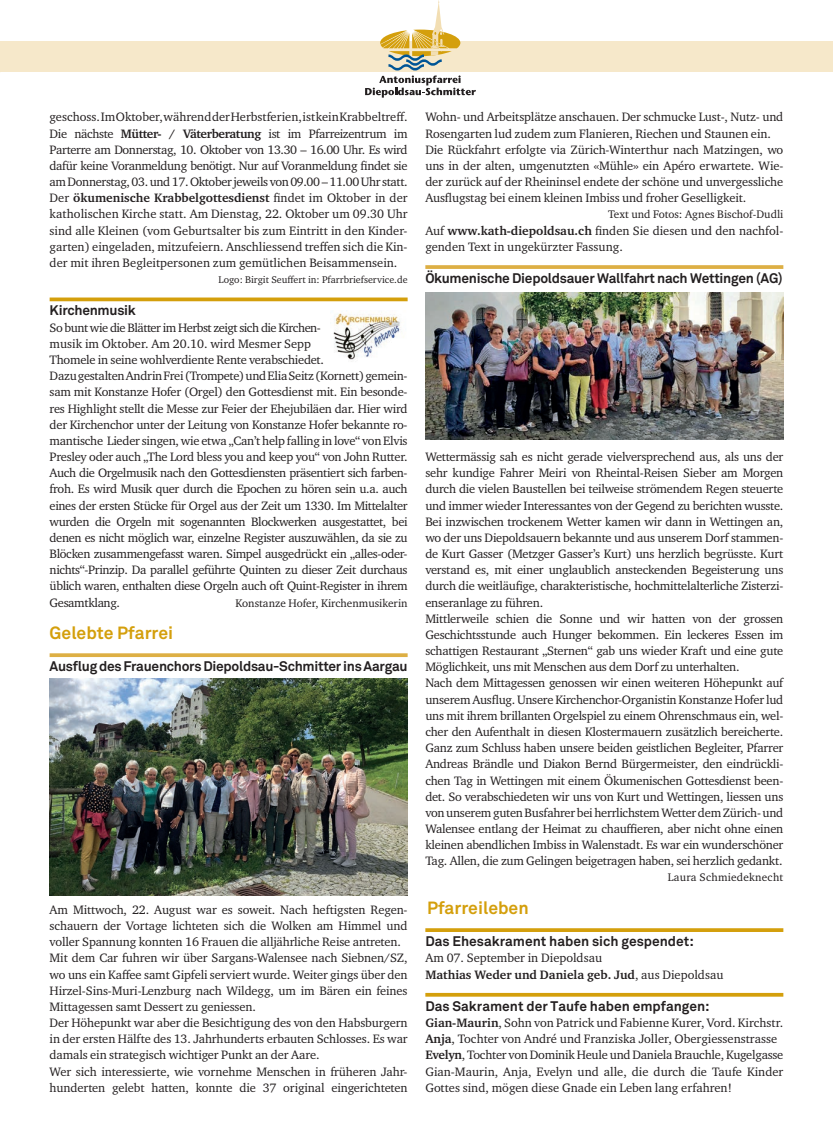
<style>
.page{position:relative;width:833px;height:1134px;background:#fff}
.page>*{position:absolute;margin:0;border:0;box-sizing:border-box;transform-origin:0 0}
.t1{font:700 17.5px "Akkurat";color:#d49f0c}
.t2{font:700 13.75px "Akkurat";letter-spacing:-.02em;color:#231f20}
.t3{font:700 13.75px "Akkurat";color:#231f20}
.t4{font:12.5px/16.1px "Charter ITC Std";letter-spacing:-.01em;color:#231f20;text-align:justify}
.t5{font:12.5px/16.1px "Charter ITC Std";letter-spacing:-.03em;color:#231f20}
.t6{font:12.5px "Charter ITC Std";letter-spacing:-.04em;color:#231f20}
.t7{font:700 12.5px "Charter ITC Std";color:#231f20}
.t8{font:11.25px "Charter ITC Std";color:#231f20}
.t9{font:11.25px "Charter ITC Std";letter-spacing:.02em;color:#231f20}
.t10{font:10px "Charter ITC Std";color:#231f20}
.s1{font-weight:700}
.s2{font-weight:400}
</style>
<div class="page">
<div style="left:0;top:42px;width:833px;height:30px;background:#f6e8ca"></div>
<svg style="left:365px;top:0;width:111px;height:98px"></svg>
<svg style="left:50px;top:297px;width:357px;height:4px"></svg>
<svg style="left:50px;top:653px;width:357px;height:4px"></svg>
<svg style="left:425px;top:265px;width:358px;height:4px"></svg>
<svg style="left:425px;top:928px;width:358px;height:4px"></svg>
<svg style="left:425px;top:993px;width:358px;height:4px"></svg>
<img style="left:333px;top:311px;width:68px;height:51px">
<img style="left:425px;top:293px;width:358px;height:146px">
<img style="left:50px;top:679px;width:357px;height:216px">
<p class="t4" style="left:50px;top:109px;width:359px">geschoss. Im Oktober, während der Herbstferien, ist kein Krabbeltreff.</p>
<p class="t5" style="left:50px;top:125px;width:359px">Die nächste <span class="s1">Mütter- / Väterberatung</span> ist im Pfarreizentrum im</p>
<p class="t4" style="left:50px;top:141px;width:359px">Parterre am Donnerstag, 10. Oktober von 13.30 – 16.00 Uhr. Es wird dafür keine Voranmeldung benötigt. Nur auf Voranmeldung findet sie am Donnerstag, 03. und 17. Oktober jeweils von 09.00 – 11.00 Uhr statt.</p>
<p class="t4" style="left:50px;top:190px;width:359px">Der <span class="s1">ökumenische Krabbelgottesdienst</span> findet im Oktober in der katholischen Kirche statt. Am Dienstag, 22. Oktober um 09.30 Uhr sind alle Kleinen (vom Geburtsalter bis zum Eintritt in den Kinder&shy;garten) eingeladen, mitzufeiern. Anschliessend treffen sich die Kin&shy;der mit ihren Begleitpersonen zum gemütlichen Beisammensein.</p>
<p class="t10" style="left:219px;top:273px;width:190px">Logo: Birgit Seuffert in: Pfarrbriefservice.de</p>
<p class="t2" style="left:50px;top:302px;width:88px">Kirchenmusik</p>
<p class="t6" style="left:50px;top:320px;width:273px">So bunt wie die Blätter im Herbst zeigt sich die Kirchen-</p>
<p class="t4" style="left:50px;top:335px;width:263px">musik im Oktober. Am 20.10. wird Mesmer Sepp</p>
<p class="t4" style="left:50px;top:351px;width:276px">Thomele in seine wohlverdiente Rente verabschiedet.</p>
<p class="t4" style="left:50px;top:368px;width:359px">Dazu gestalten Andrin Frei (Trompete) und Elia Seitz (Kornett) gemein&shy;sam mit Konstanze Hofer (Orgel) den Gottesdienst mit. Ein besonde&shy;res Highlight stellt die Messe zur Feier der Ehejubiläen dar. Hier wird der Kirchenchor unter der Leitung von Konstanze Hofer bekannte ro&shy;mantische Lieder singen, wie etwa „Can’t help falling in love“ von Elvis Presley oder auch „The Lord bless you and keep you“ von John Rutter.</p>
<p class="t5" style="left:50px;top:465px;width:359px">Auch die Orgelmusik nach den Gottesdiensten präsentiert sich farben&shy;froh. Es wird Musik quer durch die Epochen zu hören sein u.a. auch</p>
<p class="t4" style="left:50px;top:497px;width:359px">eines der ersten Stücke für Orgel aus der Zeit um 1330. Im Mittelalter wurden die Orgeln mit sogenannten Blockwerken ausgestattet, bei denen es nicht möglich war, einzelne Register auszuwählen, da sie zu Blöcken zusammengefasst waren. Simpel ausgedrückt ein „alles-oder&shy;nichts“-Prinzip. Da parallel geführte Quinten zu dieser Zeit durchaus üblich waren, enthalten diese Orgeln auch oft Quint-Register in ihrem Gesamtklang.</p>
<p class="t8" style="left:235px;top:596px;width:174px">Konstanze Hofer, Kirchenmusikerin</p>
<p class="t1" style="left:50px;top:622px;width:125px">Gelebte Pfarrei</p>
<p class="t2" style="left:50px;top:658px;width:359px">Ausflug des Frauenchors Diepoldsau-Schmitter ins Aargau</p>
<p class="t4" style="left:50px;top:901px;width:359px">Am Mittwoch, 22. August war es soweit. Nach heftigsten Regen&shy;schauern der Vortage lichteten sich die Wolken am Himmel und</p>
<p class="t4" style="left:50px;top:934px;width:353px">voller Spannung konnten 16 Frauen die alljährliche Reise antreten.</p>
<p class="t4" style="left:50px;top:950px;width:359px">Mit dem Car fuhren wir über Sargans-Walensee nach Siebnen/SZ, wo uns ein Kaffee samt Gipfeli serviert wurde. Weiter gings über den Hirzel-Sins-Muri-Lenzburg nach Wildegg, um im Bären ein feines Mittagessen samt Dessert zu geniessen.</p>
<p class="t4" style="left:50px;top:1014px;width:359px">Der Höhepunkt war aber die Besichtigung des von den Habsburgern in der ersten Hälfte des 13. Jahrhunderts erbauten Schlosses. Es war damals ein strategisch wichtiger Punkt an der Aare.</p>
<p class="t4" style="left:50px;top:1063px;width:359px">Wer sich interessierte, wie vornehme Menschen in früheren Jahr&shy;hunderten gelebt hatten, konnte die 37 original eingerichteten</p>
<p class="t4" style="left:425px;top:109px;width:359px">Wohn- und Arbeitsplätze anschauen. Der schmucke Lust-, Nutz- und<br>Rosengarten lud zudem zum Flanieren, Riechen und Staunen ein.</p>
<p class="t4" style="left:425px;top:141px;width:359px">Die Rückfahrt erfolgte via Zürich-Winterthur nach Matzingen, wo uns in der alten, umgenutzten «Mühle» ein Apéro erwartete. Wie&shy;der zurück auf der Rheininsel endete der schöne und unvergessliche Ausflugstag bei einem kleinen Imbiss und froher Geselligkeit.</p>
<p class="t8" style="left:608px;top:208px;width:177px">Text und Fotos: Agnes Bischof-Dudli</p>
<p class="t4" style="left:425px;top:222px;width:359px">Auf <span class="s1">www.kath-diepoldsau.ch</span> finden Sie diesen und den nachfol&shy;genden Text in ungekürzter Fassung.</p>
<p class="t2" style="left:425px;top:270px;width:359px">Ökumenische Diepoldsauer Wallfahrt nach Wettingen (AG)</p>
<p class="t4" style="left:425px;top:448px;width:359px">Wettermässig sah es nicht gerade vielversprechend aus, als uns der sehr kundige Fahrer Meiri von Rheintal-Reisen Sieber am Morgen durch die vielen Baustellen bei teilweise strömendem Regen steuerte und immer wieder Interessantes von der Gegend zu berichten wusste.<br>Bei inzwischen trockenem Wetter kamen wir dann in Wettingen an, wo der uns Diepoldsauern bekannte und aus unserem Dorf stammen&shy;de Kurt Gasser (Metzger Gasser’s Kurt) uns herzlich begrüsste. Kurt verstand es, mit einer unglaublich ansteckenden Begeisterung uns durch die weitläufige, charakteristische, hochmittelalterliche Zisterzi&shy;enseranlage zu führen.</p>
<p class="t4" style="left:425px;top:610px;width:359px">Mittlerweile schien die Sonne und wir hatten von der grossen</p>
<p class="t4" style="left:425px;top:626px;width:359px">Geschichtsstunde auch Hunger bekommen. Ein leckeres Essen im schattigen Restaurant „Sternen“ gab uns wieder Kraft und eine gute Möglichkeit, uns mit Menschen aus dem Dorf zu unterhalten.</p>
<p class="t4" style="left:425px;top:675px;width:359px">Nach dem Mittagessen genossen wir einen weiteren Höhepunkt auf unserem Ausflug. Unsere Kirchenchor-Organistin Konstanze Hofer lud uns mit ihrem brillanten Orgelspiel zu einem Ohrenschmaus ein, wel&shy;cher den Aufenthalt in diesen Klostermauern zusätzlich bereicherte.<br>Ganz zum Schluss haben unsere beiden geistlichen Begleiter, Pfarrer Andreas Brändle und Diakon Bernd Bürgermeister, den eindrückli&shy;chen Tag in Wettingen mit einem Ökumenischen Gottesdienst been&shy;det. So verabschiedeten wir uns von Kurt und Wettingen, liessen uns von unserem guten Busfahrer bei herrlichstem Wetter dem Zürich- und Walensee entlang der Heimat zu chauffieren, aber nicht ohne einen kleinen abendlichen Imbiss in Walenstadt. Es war ein wunderschöner Tag. Allen, die zum Gelingen beigetragen haben, sei herzlich gedankt.</p>
<p class="t9" style="left:668px;top:870px;width:117px">Laura Schmiedeknecht</p>
<p class="t1" style="left:427px;top:897px;width:103px">Pfarreileben</p>
<p class="t3" style="left:425px;top:933px;width:270px">Das Ehesakrament haben sich gespendet:</p>
<p class="t4" style="left:425px;top:950px;width:178px">Am 07. September in Diepoldsau</p>
<p class="t7" style="left:425px;top:966px;width:299px">Mathias Weder und Daniela geb. Jud<span class="s2">, aus Diepoldsau</span></p>
<p class="t3" style="left:425px;top:997px;width:286px">Das Sakrament der Taufe haben empfangen:</p>
<p class="t4" style="left:425px;top:1014px;width:359px"><span class="s1">Gian-Maurin</span>, Sohn von Patrick und Fabienne Kurer, Vord. Kirchstr.</p>
<p class="t4" style="left:425px;top:1031px;width:353px"><span class="s1">Anja</span>, Tochter von André und Franziska Joller, Obergiessenstrasse</p>
<p class="t4" style="left:425px;top:1047px;width:359px"><span class="s1">Evelyn</span>, Tochter von Dominik Heule und Daniela Brauchle, Kugelgasse</p>
<p class="t4" style="left:425px;top:1063px;width:359px">Gian-Maurin, Anja, Evelyn und alle, die durch die Taufe Kinder<br>Gottes sind, mögen diese Gnade ein Leben lang erfahren!</p>
</div>
